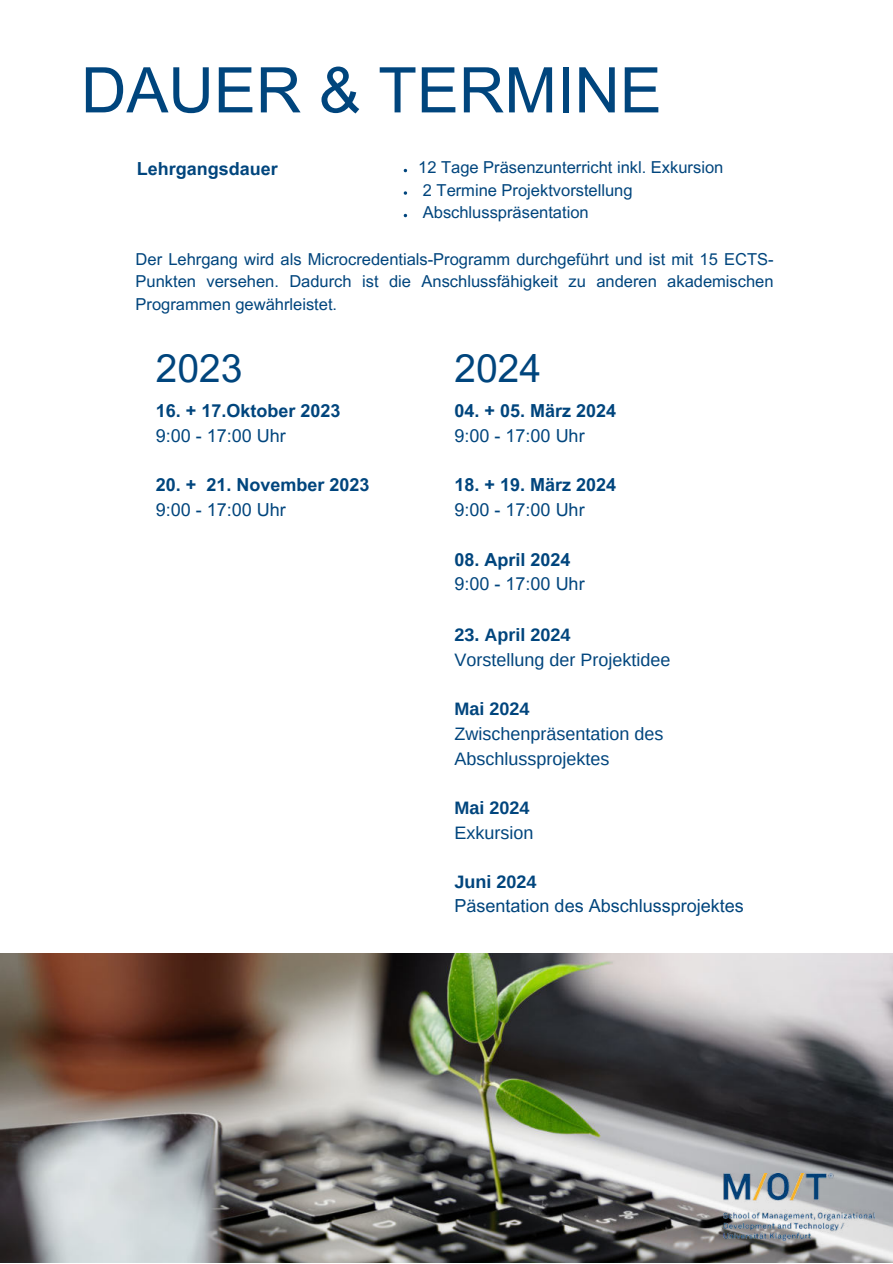
<style>
.page{position:relative;width:893px;height:1264px;background:#fff}
.page>*{position:absolute;margin:0;border:0;box-sizing:border-box;transform-origin:0 0}
.t1{font:63px "Arial MT Pro";color:#00457d}
.t2{font:39px "Arial MT Pro";color:#00457d}
.t3{font:18px "Arial MT Pro";color:#00457d}
.t4{font:700 18px "Arial MT Pro";color:#00457d}
.t5{font:18px/24.8px "Arimo";color:#00457d}
.t6{font:700 18px "Arimo";color:#00457d}
.t7{font:16.5px/22.5px "Arial MT Pro";color:#00457d;text-align:justify}
</style>
<div class="page">
<img style="left:0;top:953px;width:892px;height:309px">
<svg style="left:403px;top:191px;width:4px;height:4px"></svg>
<img style="left:723px;top:1173px;width:151px;height:67px">
<h1 class="t1" style="left:81px;top:54px;width:582px">DAUER &amp; TERMINE</h1>
<p class="t4" style="left:137px;top:158px;width:142px">Lehrgangsdauer</p>
<p class="t7" style="left:418px;top:157px;width:306px;text-align:left">12 Tage Präsenzunterricht inkl. Exkursion<br>2 Termine Projektvorstellung<br>Abschlusspräsentation</p>
<p class="t7" style="left:136px;top:249px;width:639px">Der Lehrgang wird als Microcredentials-Programm durchgeführt und ist mit 15 ECTS-Punkten versehen. Dadurch ist die Anschlussfähigkeit zu anderen akademischen Programmen gewährleistet.</p>
<h2 class="t2" style="left:156px;top:346px;width:88px">2023</h2>
<p class="t4" style="left:156px;top:400px;width:186px">16. + 17.Oktober 2023</p>
<p class="t3" style="left:156px;top:425px;width:131px">9:00 - 17:00 Uhr</p>
<p class="t4" style="left:156px;top:474px;width:215px">20. + 21. November 2023</p>
<p class="t3" style="left:156px;top:499px;width:131px">9:00 - 17:00 Uhr</p>
<h2 class="t2" style="left:454px;top:346px;width:88px">2024</h2>
<p class="t4" style="left:454px;top:400px;width:163px">04. + 05. März 2024</p>
<p class="t3" style="left:454px;top:425px;width:131px">9:00 - 17:00 Uhr</p>
<p class="t4" style="left:454px;top:474px;width:163px">18. + 19. März 2024</p>
<p class="t3" style="left:454px;top:499px;width:131px">9:00 - 17:00 Uhr</p>
<p class="t4" style="left:454px;top:548px;width:117px">08. April 2024</p>
<p class="t3" style="left:454px;top:573px;width:131px">9:00 - 17:00 Uhr</p>
<p class="t6" style="left:454px;top:622px;width:117px">23. April 2024</p>
<p class="t5" style="left:454px;top:647px;width:217px">Vorstellung der Projektidee</p>
<p class="t6" style="left:454px;top:696px;width:76px">Mai 2024</p>
<p class="t5" style="left:454px;top:721px;width:210px">Zwischenpräsentation des<br>Abschlussprojektes</p>
<p class="t6" style="left:454px;top:795px;width:76px">Mai 2024</p>
<p class="t5" style="left:454px;top:820px;width:80px">Exkursion</p>
<p class="t6" style="left:454px;top:869px;width:83px">Juni 2024</p>
<p class="t3" style="left:454px;top:895px;width:290px">Päsentation des Abschlussprojektes</p>
</div>
